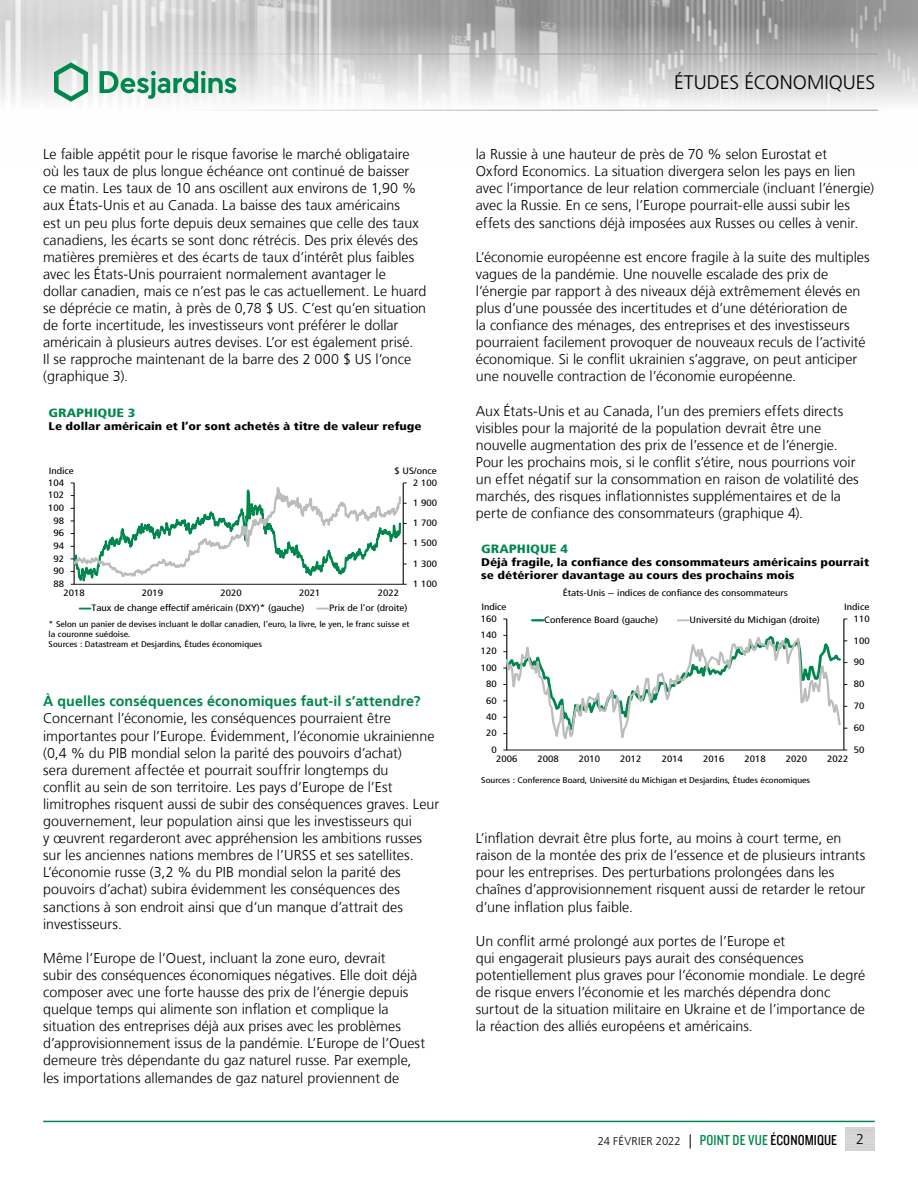
<style>
.page{position:relative;width:918px;height:1188px;background:#fff}
.page>*{position:absolute;margin:0;border:0;box-sizing:border-box;transform-origin:0 0}
.t1{font:300 19.5px "Frutiger LT";color:#000}
.t2{font:300 14.25px/17.1px "Frutiger LT";color:#000}
.t3{font:700 14.25px "Frutiger LT";letter-spacing:.005em;color:#00874e}
.t4{font:900 condensed 12px "Frutiger LT";color:#00874e;scale:1.2 1}
.t5{font:300 11.25px "Frutiger LT";letter-spacing:.01em;color:#000}
.t6{font:900 condensed 11.1px/13.2px "Frutiger LT";color:#000;scale:1.2 1}
.t7{font:condensed 9.3px "Frutiger LT";color:#000;scale:1.2 1}
.t8{font:condensed 9.15px "Frutiger LT";color:#000;scale:1.2 1}
.t9{font:condensed 8.25px/9.9px "Frutiger LT";color:#000;scale:1.2 1}
.s1{font-size:14.25px}
.s2{font-family:"Knockout 29 Junior Ltweight";font-weight:400;font-size:15px;color:#00874e}
.s3{font-family:"Knockout 29 Junior Ltweight";font-weight:400;font-size:15px}
</style>
<div class="page">
<img style="left:0;top:0;width:918px;height:110px">
<hr style="left:0;top:54px;width:878px;height:1px;background:#9d9d9c">
<hr style="left:0;top:110px;width:878px;height:1px;background:#9d9d9c">
<svg style="left:54px;top:62px;width:34px;height:40px"></svg>
<svg style="left:100px;top:71px;width:136px;height:28px"></svg>
<hr style="left:43px;top:1121px;width:832px;height:1px;background:#00874e">
<svg style="left:71px;top:483px;width:336px;height:102px"></svg>
<svg style="left:80px;top:608px;width:10px;height:2px"></svg>
<svg style="left:317px;top:608px;width:11px;height:2px"></svg>
<hr style="left:844px;top:619px;width:1px;height:131px;background:#000">
<hr style="left:506px;top:619px;width:1px;height:131px;background:#000">
<svg style="left:503px;top:630px;width:344px;height:121px"></svg>
<svg style="left:532px;top:619px;width:11px;height:3px"></svg>
<svg style="left:678px;top:619px;width:10px;height:2px"></svg>
<p class="t2" style="left:43px;top:146px;width:385px">Le faible appétit pour le risque favorise le marché obligataire où les taux de plus longue échéance ont continué de baisser<br>ce matin. Les taux de 10 ans oscillent aux environs de 1,90 % aux États‑Unis et au Canada. La baisse des taux américains<br>est un peu plus forte depuis deux semaines que celle des taux canadiens, les écarts se sont donc rétrécis. Des prix élevés des matières premières et des écarts de taux d’intérêt plus faibles avec les États‑Unis pourraient normalement avantager le<br>dollar canadien, mais ce n’est pas le cas actuellement. Le huard se déprécie ce matin, à près de 0,78 $ US. C’est qu’en situation de forte incertitude, les investisseurs vont préférer le dollar américain à plusieurs autres devises. L’or est également prisé.<br>Il se rapproche maintenant de la barre des 2 000 $ US l’once (graphique 3).</p>
<p class="t4" style="left:49px;top:405px;width:74px">GRAPHIQUE 3</p>
<p class="t6" style="left:49px;top:420px;width:312px">Le dollar américain et l’or sont achetés à titre de valeur refuge</p>
<p class="t8" style="left:49px;top:465px;width:22px">Indice</p>
<p class="t8" style="left:394px;top:465px;width:37px">$ US/once</p>
<p class="t7" style="left:48px;top:477px;width:15px">104</p>
<p class="t7" style="left:48px;top:490px;width:15px">102</p>
<p class="t8" style="left:48px;top:503px;width:15px">100</p>
<p class="t8" style="left:53px;top:515px;width:10px">98</p>
<p class="t8" style="left:53px;top:528px;width:10px">96</p>
<p class="t8" style="left:53px;top:541px;width:10px">94</p>
<p class="t8" style="left:53px;top:553px;width:10px">92</p>
<p class="t8" style="left:53px;top:566px;width:10px">90</p>
<p class="t8" style="left:53px;top:579px;width:10px">88</p>
<p class="t7" style="left:413px;top:477px;width:21px">2 100</p>
<p class="t7" style="left:413px;top:497px;width:21px">1 900</p>
<p class="t8" style="left:413px;top:518px;width:21px">1 700</p>
<p class="t8" style="left:413px;top:538px;width:21px">1 500</p>
<p class="t8" style="left:413px;top:558px;width:21px">1 300</p>
<p class="t8" style="left:413px;top:579px;width:21px">1 100</p>
<p class="t8" style="left:63px;top:587px;width:19px">2018</p>
<p class="t8" style="left:142px;top:587px;width:19px">2019</p>
<p class="t8" style="left:220px;top:587px;width:19px">2020</p>
<p class="t8" style="left:299px;top:587px;width:19px">2021</p>
<p class="t8" style="left:378px;top:587px;width:19px">2022</p>
<p class="t7" style="left:91px;top:603px;width:179px">Taux de change effectif américain (DXY)* (gauche)</p>
<p class="t7" style="left:329px;top:603px;width:67px">Prix de l'or (droite)</p>
<p class="t9" style="left:49px;top:619px;width:302px">* Selon un panier de devises incluant le dollar canadien, l’euro, la livre, le yen, le franc suisse et la couronne suédoise.<br>Sources : Datastream et Desjardins, Études économiques</p>
<p class="t3" style="left:43px;top:693px;width:379px">À quelles conséquences économiques faut-il s’attendre?</p>
<p class="t2" style="left:43px;top:710px;width:397px">Concernant l’économie, les conséquences pourraient être importantes pour l’Europe. Évidemment, l’économie ukrainienne (0,4 % du PIB mondial selon la parité des pouvoirs d’achat)<br>sera durement affectée et pourrait souffrir longtemps du<br>conflit au sein de son territoire. Les pays d’Europe de l’Est limitrophes risquent aussi de subir des conséquences graves. Leur gouvernement, leur population ainsi que les investisseurs qui<br>y œuvrent regarderont avec appréhension les ambitions russes sur les anciennes nations membres de l’URSS et ses satellites.<br>L’économie russe (3,2 % du PIB mondial selon la parité des pouvoirs d’achat) subira évidemment les conséquences des sanctions à son endroit ainsi que d’un manque d’attrait des investisseurs.</p>
<p class="t2" style="left:43px;top:950px;width:383px">Même l’Europe de l’Ouest, incluant la zone euro, devrait<br>subir des conséquences économiques négatives. Elle doit déjà composer avec une forte hausse des prix de l’énergie depuis quelque temps qui alimente son inflation et complique la situation des entreprises déjà aux prises avec les problèmes d’approvisionnement issus de la pandémie. L’Europe de l’Ouest demeure très dépendante du gaz naturel russe. Par exemple, les importations allemandes de gaz naturel proviennent de</p>
<h1 class="t1" style="left:674px;top:72px;width:203px">ÉTUDES ÉCONOMIQUES</h1>
<p class="t2" style="left:476px;top:146px;width:400px">la Russie à une hauteur de près de 70 % selon Eurostat et<br>Oxford Economics. La situation divergera selon les pays en lien avec l’importance de leur relation commerciale (incluant l’énergie) avec la Russie. En ce sens, l’Europe pourrait-elle aussi subir les effets des sanctions déjà imposées aux Russes ou celles à venir.</p>
<p class="t2" style="left:476px;top:249px;width:395px">L’économie européenne est encore fragile à la suite des multiples vagues de la pandémie. Une nouvelle escalade des prix de l’énergie par rapport à des niveaux déjà extrêmement élevés en plus d’une poussée des incertitudes et d’une détérioration de<br>la confiance des ménages, des entreprises et des investisseurs pourraient facilement provoquer de nouveaux reculs de l’activité économique. Si le conflit ukrainien s’aggrave, on peut anticiper une nouvelle contraction de l’économie européenne.</p>
<p class="t2" style="left:476px;top:402px;width:384px">Aux États‑Unis et au Canada, l’un des premiers effets directs visibles pour la majorité de la population devrait être une nouvelle augmentation des prix de l’essence et de l’énergie.<br>Pour les prochains mois, si le conflit s’étire, nous pourrions voir un effet négatif sur la consommation en raison de volatilité des marchés, des risques inflationnistes supplémentaires et de la perte de confiance des consommateurs (graphique 4).</p>
<p class="t4" style="left:481px;top:541px;width:74px">GRAPHIQUE 4</p>
<p class="t6" style="left:481px;top:556px;width:325px">Déjà fragile, la confiance des consommateurs américains pourrait se détériorer davantage au cours des prochains mois</p>
<p class="t8" style="left:563px;top:587px;width:189px">États-Unis − indices de confiance des consommateurs</p>
<p class="t8" style="left:481px;top:601px;width:22px">Indice</p>
<p class="t8" style="left:844px;top:601px;width:22px">Indice</p>
<p class="t7" style="left:481px;top:613px;width:15px">160</p>
<p class="t8" style="left:544px;top:615px;width:97px">Conference Board (gauche)</p>
<p class="t8" style="left:690px;top:615px;width:110px">Université du Michigan (droite)</p>
<p class="t7" style="left:854px;top:613px;width:15px">110</p>
<p class="t8" style="left:481px;top:630px;width:15px">140</p>
<p class="t8" style="left:854px;top:635px;width:15px">100</p>
<p class="t8" style="left:481px;top:646px;width:15px">120</p>
<p class="t8" style="left:481px;top:662px;width:15px">100</p>
<p class="t7" style="left:854px;top:657px;width:10px">90</p>
<p class="t8" style="left:486px;top:679px;width:10px">80</p>
<p class="t8" style="left:854px;top:679px;width:10px">80</p>
<p class="t8" style="left:486px;top:695px;width:10px">60</p>
<p class="t7" style="left:854px;top:700px;width:10px">70</p>
<p class="t8" style="left:486px;top:712px;width:10px">40</p>
<p class="t8" style="left:486px;top:728px;width:10px">20</p>
<p class="t8" style="left:854px;top:722px;width:10px">60</p>
<p class="t7" style="left:491px;top:744px;width:6px">0</p>
<p class="t7" style="left:854px;top:744px;width:10px">50</p>
<p class="t8" style="left:496px;top:753px;width:19px">2006</p>
<p class="t8" style="left:538px;top:753px;width:19px">2008</p>
<p class="t8" style="left:579px;top:753px;width:19px">2010</p>
<p class="t8" style="left:620px;top:753px;width:19px">2012</p>
<p class="t8" style="left:662px;top:753px;width:19px">2014</p>
<p class="t8" style="left:703px;top:753px;width:19px">2016</p>
<p class="t8" style="left:744px;top:753px;width:19px">2018</p>
<p class="t8" style="left:786px;top:753px;width:19px">2020</p>
<p class="t8" style="left:827px;top:753px;width:19px">2022</p>
<p class="t9" style="left:481px;top:775px;width:276px">Sources : Conference Board, Université du Michigan et Desjardins, Études économiques</p>
<p class="t2" style="left:476px;top:830px;width:391px">L’inflation devrait être plus forte, au moins à court terme, en raison de la montée des prix de l’essence et de plusieurs intrants pour les entreprises. Des perturbations prolongées dans les chaînes d’approvisionnement risquent aussi de retarder le retour d’une inflation plus faible.</p>
<p class="t2" style="left:476px;top:933px;width:391px">Un conflit armé prolongé aux portes de l’Europe et<br>qui engagerait plusieurs pays aurait des conséquences potentiellement plus graves pour l’économie mondiale. Le degré de risque envers l’économie et les marchés dépendra donc surtout de la situation militaire en Ukraine et de l’importance de la réaction des alliés européens et américains.</p>
<p class="t5" style="left:598px;top:1135px;width:241px">24 FÉVRIER 2022 <span class="s1">|</span> <span class="s2">POINT DE VUE</span> <span class="s3">ÉCONOMIQUE</span></p>
<p class="t2" style="left:856px;top:1131px;width:9px">2</p>
</div>
